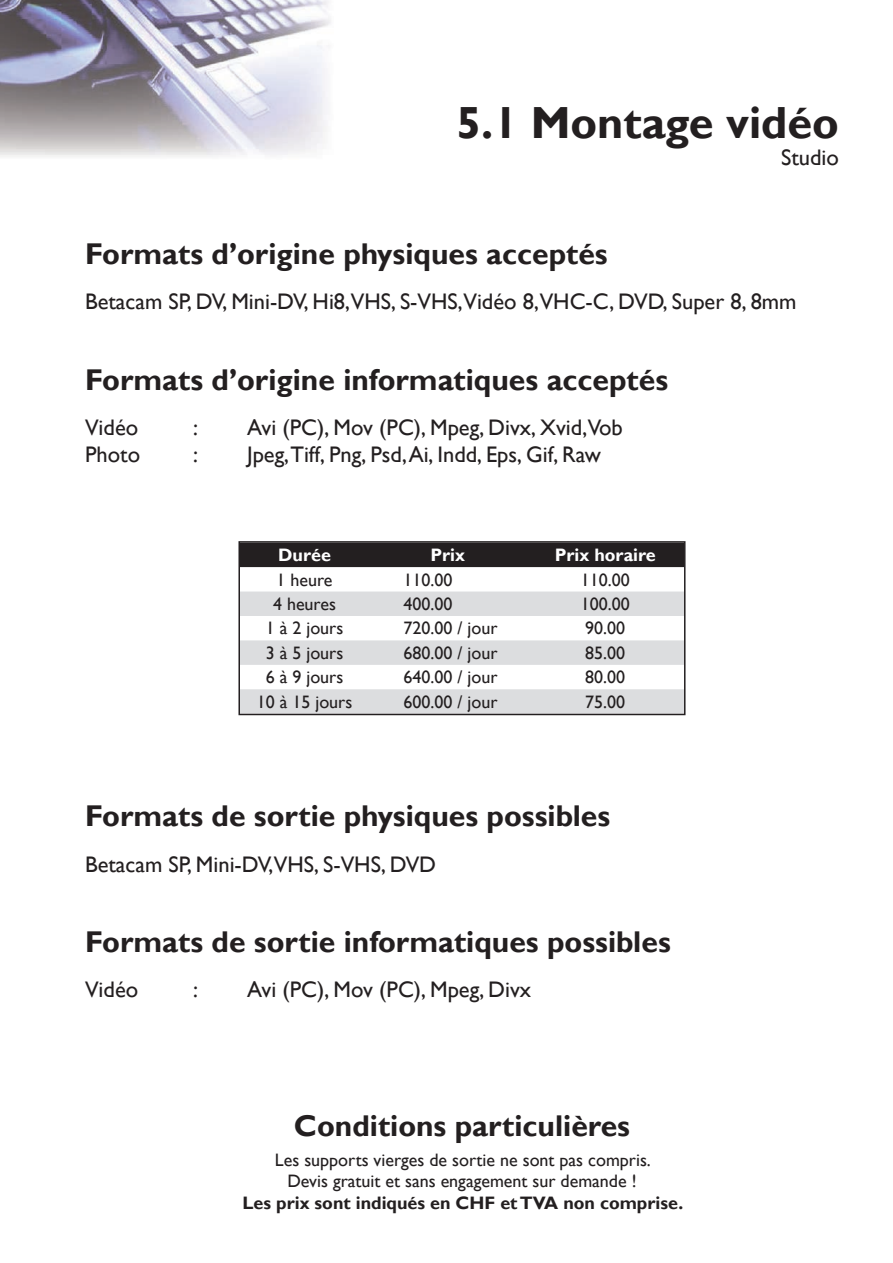
<style>
.page{position:relative;width:893px;height:1263px;background:#fff}
.page>*{position:absolute;margin:0;border:0;box-sizing:border-box;transform-origin:0 0}
.t1{font:700 45px "Gill Sans";color:#231f20}
.t2{font:700 30px "Gill Sans";color:#231f20}
.t3{font:22.5px "Gill Sans";color:#231f20}
.t4{font:18px/21.6px "Gill Sans";color:#231f20;text-align:center}
.t5{font:700 18px "Gill Sans";color:#231f20}
.t6{font:700 18px "Gill Sans";color:#fff}
</style>
<div class="page">
<img style="left:0;top:0;width:331px;height:157px">
<div style="left:241px;top:544px;width:441px;height:23px;background:#231f20"></div>
<svg style="left:241px;top:591px;width:441px;height:121px;fill:#dcdddf"></svg>
<div style="left:238px;top:541px;width:447px;height:174px;border:2px solid #231f20"></div>
<h1 class="t1" style="left:456px;top:95px;width:384px">5.1 Montage vidéo</h1>
<p class="t3" style="left:781px;top:144px;width:59px">Studio</p>
<h2 class="t2" style="left:85px;top:236px;width:524px">Formats d’origine physiques acceptés</h2>
<p class="t3" style="left:85px;top:288px;width:713px">Betacam SP, DV, Mini-DV, Hi8,VHS, S-VHS,Vidéo 8,VHC-C, DVD, Super 8, 8mm</p>
<h2 class="t2" style="left:85px;top:362px;width:585px">Formats d’origine informatiques acceptés</h2>
<p class="t3" style="left:85px;top:415px;width:55px">Vidéo</p>
<p class="t3" style="left:193px;top:415px;width:6px">:</p>
<p class="t3" style="left:247px;top:415px;width:377px">Avi (PC), Mov (PC), Mpeg, Divx, Xvid,Vob</p>
<p class="t3" style="left:85px;top:442px;width:57px">Photo</p>
<p class="t3" style="left:193px;top:442px;width:6px">:</p>
<p class="t3" style="left:247px;top:442px;width:355px">Jpeg,Tiff, Png, Psd, Ai, Indd, Eps, Gif, Raw</p>
<p class="t6" style="left:278px;top:544px;width:54px">Durée</p>
<p class="t6" style="left:430px;top:544px;width:36px">Prix</p>
<p class="t6" style="left:555px;top:544px;width:103px">Prix horaire</p>
<p class="t4" style="left:276px;top:569px;width:58px">1 heure</p>
<p class="t4" style="left:403px;top:569px;width:50px">110.00</p>
<p class="t4" style="left:581px;top:569px;width:50px">110.00</p>
<p class="t4" style="left:273px;top:593px;width:64px">4 heures</p>
<p class="t4" style="left:403px;top:593px;width:50px">400.00</p>
<p class="t4" style="left:581px;top:593px;width:50px">100.00</p>
<p class="t4" style="left:266px;top:618px;width:79px">1 à 2 jours</p>
<p class="t4" style="left:403px;top:618px;width:96px">720.00 / jour</p>
<p class="t4" style="left:585px;top:618px;width:41px">90.00</p>
<p class="t4" style="left:266px;top:642px;width:79px">3 à 5 jours</p>
<p class="t4" style="left:403px;top:642px;width:96px">680.00 / jour</p>
<p class="t4" style="left:585px;top:642px;width:41px">85.00</p>
<p class="t4" style="left:266px;top:667px;width:79px">6 à 9 jours</p>
<p class="t4" style="left:403px;top:667px;width:96px">640.00 / jour</p>
<p class="t4" style="left:585px;top:667px;width:41px">80.00</p>
<p class="t4" style="left:257px;top:691px;width:97px">10 à 15 jours</p>
<p class="t4" style="left:403px;top:691px;width:96px">600.00 / jour</p>
<p class="t4" style="left:585px;top:691px;width:41px">75.00</p>
<h2 class="t2" style="left:85px;top:798px;width:527px">Formats de sortie physiques possibles</h2>
<p class="t3" style="left:85px;top:851px;width:353px">Betacam SP, Mini-DV,VHS, S-VHS, DVD</p>
<h2 class="t2" style="left:85px;top:924px;width:587px">Formats de sortie informatiques possibles</h2>
<p class="t3" style="left:85px;top:976px;width:55px">Vidéo</p>
<p class="t3" style="left:193px;top:976px;width:6px">:</p>
<p class="t3" style="left:247px;top:976px;width:286px">Avi (PC), Mov (PC), Mpeg, Divx</p>
<h2 class="t2" style="left:294px;top:1107px;width:338px">Conditions particulières</h2>
<p class="t4" style="left:275px;top:1149px;width:377px">Les supports vierges de sortie ne sont pas compris.<br>Devis gratuit et sans engagement sur demande !</p>
<p class="t5" style="left:243px;top:1192px;width:442px">Les prix sont indiqués en CHF et TVA non comprise.</p>
</div>
